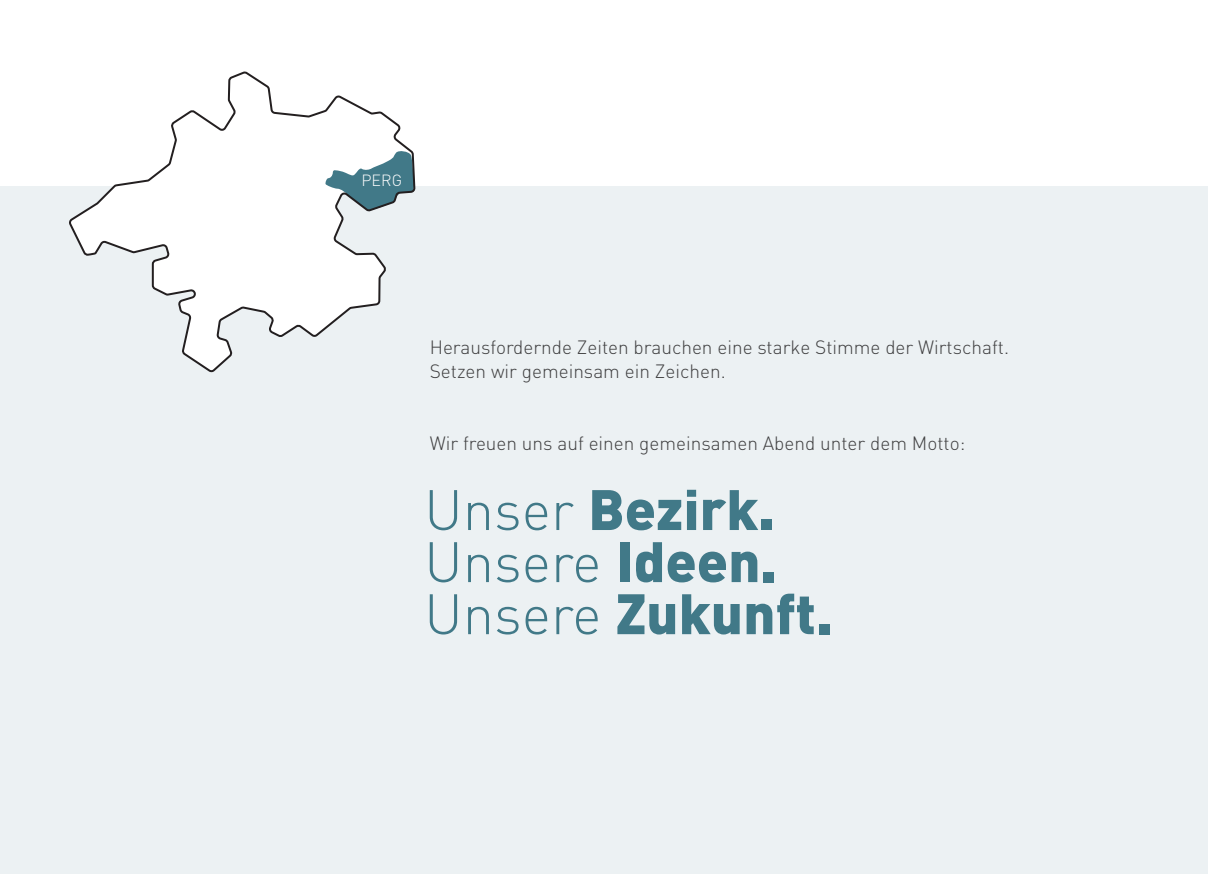
<style>
.page{position:relative;width:1225px;height:874px;background:#fff}
.page>*{position:absolute;margin:0;border:0;box-sizing:border-box;transform-origin:0 0}
.t1{font:900 56px/52px "DIN Pro";color:#417988}
.t2{font:300 19px/24px "DIN Pro";color:#3e3e3f}
.t3{font:300 16px "DIN Pro";color:#fff}
.s1{font-weight:300}
</style>
<div class="page">
<div style="left:0;top:186px;width:1208px;height:687px;background:#ecf1f3"></div>
<svg style="left:69px;top:71px;width:347px;height:302px"></svg>
<p class="t3" style="left:361px;top:169px;width:42px">PERG</p>
<p class="t2" style="left:430px;top:334px;width:581px">Herausfordernde Zeiten brauchen eine starke Stimme der Wirtschaft.<br>Setzen wir gemeinsam ein Zeichen.</p>
<p class="t2" style="left:430px;top:430px;width:537px">Wir freuen uns auf einen gemeinsamen Abend unter dem Motto:</p>
<h1 class="t1" style="left:424px;top:481px;width:410px"><span class="s1">Unser</span> Bezirk.<br><span class="s1">Unsere</span> Ideen.<br><span class="s1">Unsere</span> Zukunft.</h1>
</div>
